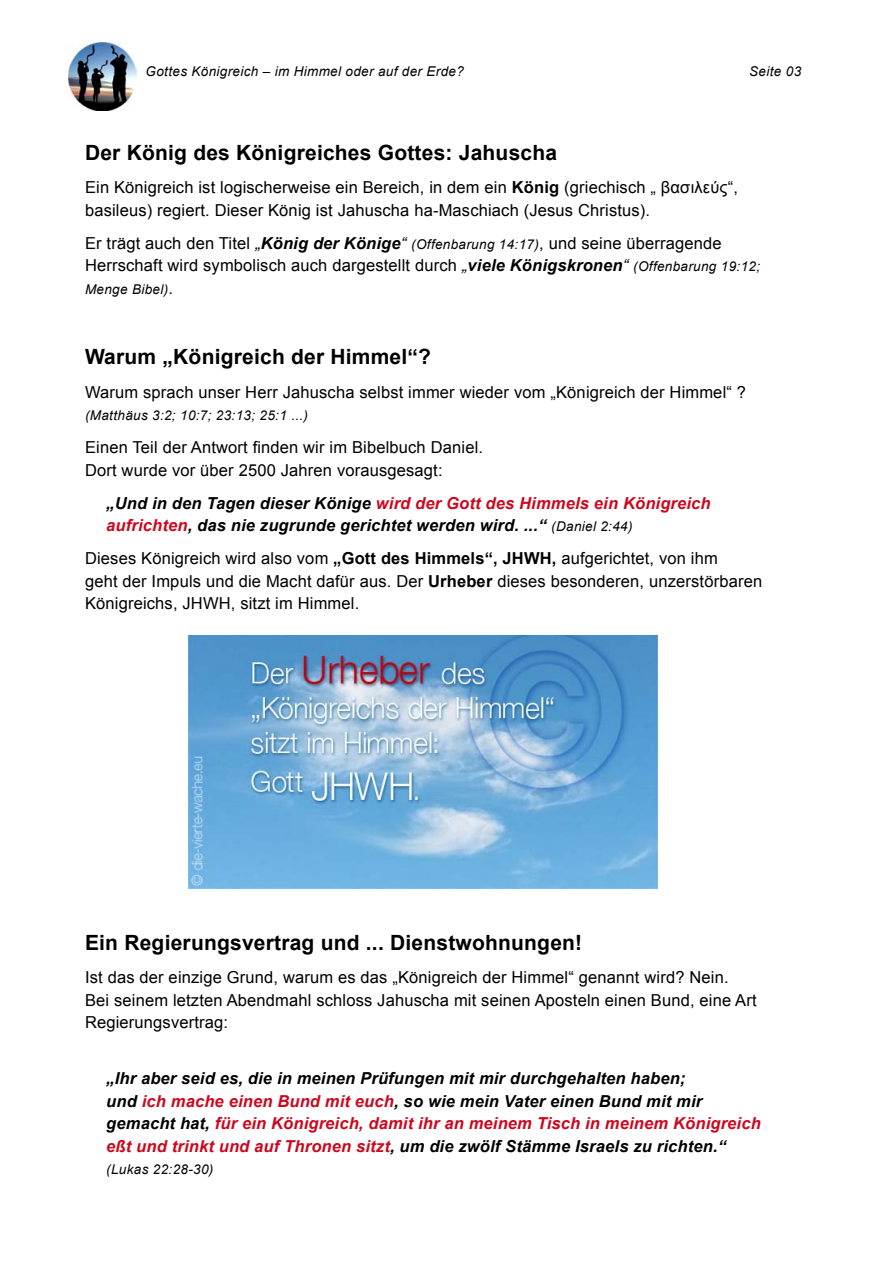
<style>
.page{position:relative;width:893px;height:1263px;background:#fff}
.page>*{position:absolute;margin:0;border:0;box-sizing:border-box;transform-origin:0 0}
.t1{font:700 21px "Arial";letter-spacing:.01em;color:#000}
.t2{font:16.5px/22.5px "Arial";letter-spacing:.01em;color:#000}
.t3{font:italic 700 16.5px/22.5px "Arial";letter-spacing:.01em;color:#000}
.t4{font:italic 13.5px "Arial";letter-spacing:.025em;color:#000}
.s1{font-weight:700}
.s2{font-style:italic}
.s3{font-weight:700;font-style:italic}
.s4{font-style:italic;font-size:13.5px}
.s5{font-style:normal;font-size:16.5px}
.s6{color:#cd071e}
.s7{font-weight:400;font-size:13.5px}
</style>
<div class="page">
<img style="left:68px;top:43px;width:68px;height:68px">
<img style="left:189px;top:636px;width:468px;height:253px">
<p class="t4" style="left:146px;top:62px;width:320px">Gottes Königreich – im Himmel oder auf der Erde?</p>
<p class="t4" style="left:749px;top:62px;width:53px">Seite 03</p>
<p class="t1" style="left:85px;top:139px;width:474px">Der König des Königreiches Gottes: Jahuscha</p>
<p class="t2" style="left:85px;top:176px;width:654px">Ein Königreich ist logischerweise ein Bereich, in dem ein <span class="s1">König</span> (griechisch „ βασιλεύς“, basileus) regiert. Dieser König ist Jahuscha ha-Maschiach (Jesus Christus).</p>
<p class="t2" style="left:85px;top:232px;width:677px">Er trägt auch den Titel <span class="s2">„</span><span class="s3">König der Könige</span><span class="s2">“</span> <span class="s4">(Offenbarung 14:17)</span>, und seine überragende<br>Herrschaft wird symbolisch auch dargestellt durch <span class="s2">„</span><span class="s3">viele Königskronen</span><span class="s2">“</span> <span class="s4">(Offenbarung 19:12;</span></p>
<p class="t4" style="left:85px;top:280px;width:90px">Menge Bibel)<span class="s5">.</span></p>
<p class="t1" style="left:85px;top:343px;width:348px">Warum „Königreich der Himmel“?</p>
<p class="t2" style="left:85px;top:381px;width:662px">Warum sprach unser Herr Jahuscha selbst immer wieder vom „Königreich der Himmel“ ?</p>
<p class="t4" style="left:85px;top:407px;width:225px">(Matthäus 3:2; 10:7; 23:13; 25:1 ...)</p>
<p class="t2" style="left:85px;top:436px;width:400px">Einen Teil der Antwort finden wir im Bibelbuch Daniel.<br>Dort wurde vor über 2500 Jahren vorausgesagt:</p>
<p class="t3" style="left:106px;top:492px;width:606px">„Und in den Tagen dieser Könige <span class="s6">wird der Gott des Himmels ein Königreich aufrichten</span>, das nie zugrunde gerichtet werden wird. ...“ <span class="s7">(Daniel 2:44)</span></p>
<p class="t2" style="left:85px;top:548px;width:679px">Dieses Königreich wird also vom <span class="s1">„Gott des Himmels“, JHWH,</span> aufgerichtet, von ihm<br>geht der Impuls und die Macht dafür aus. Der <span class="s1">Urheber</span> dieses besonderen, unzerstörbaren<br>Königreichs, JHWH, sitzt im Himmel.</p>
<p class="t1" style="left:85px;top:929px;width:499px">Ein Regierungsvertrag und ... Dienstwohnungen!</p>
<p class="t2" style="left:85px;top:966px;width:673px">Ist das der einzige Grund, warum es das „Königreich der Himmel“ genannt wird? Nein.<br>Bei seinem letzten Abendmahl schloss Jahuscha mit seinen Aposteln einen Bund, eine Art<br>Regierungsvertrag:</p>
<p class="t3" style="left:106px;top:1068px;width:656px">„Ihr aber seid es, die in meinen Prüfungen mit mir durchgehalten haben;<br>und <span class="s6">ich mache einen Bund mit euch</span>, so wie mein Vater einen Bund mit mir gemacht hat, <span class="s6">für ein Königreich, damit ihr an meinem Tisch in meinem Königreich eßt und trinkt und auf Thronen sitzt</span>, um die zwölf Stämme Israels zu richten.“</p>
<p class="t4" style="left:106px;top:1160px;width:109px">(Lukas 22:28-30)</p>
</div>
